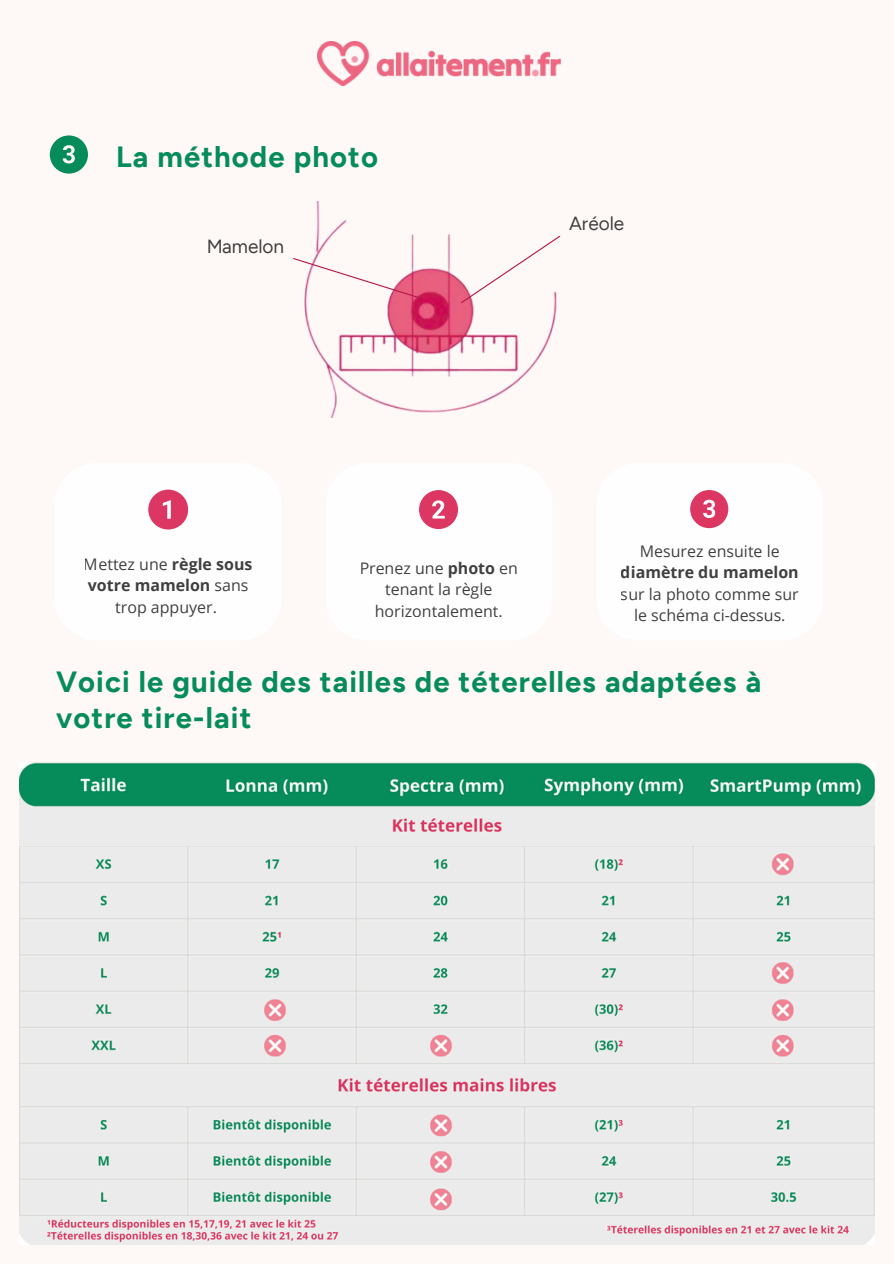
<style>
.page{position:relative;width:894px;height:1264px;background:#fff}
.page>*{position:absolute;margin:0;border:0;box-sizing:border-box;transform-origin:0 0}
.t1{font:700 29.1px/36px "Oak Sans";letter-spacing:.035em;color:#058c5a}
.t2{font:19.05px "Oak Sans";color:#000}
.t3{font:15.9px/21.5px "Open Sans";color:#000;text-align:center}
.t4{font:700 15.9px "Open Sans";color:#000}
.s1{font-weight:700}
</style>
<div class="page">
<div style="left:0;top:0;width:893px;height:1263px;background:#fef8f7"></div>
<img style="left:317px;top:41px;width:243px;height:44px">
<svg style="left:50px;top:135px;width:38px;height:39px"></svg>
<div style="left:55px;top:463px;width:226px;height:177px;background:#fefefe"></div>
<svg style="left:148px;top:489px;width:40px;height:40px"></svg>
<div style="left:325px;top:463px;width:227px;height:177px;background:#fefefe"></div>
<svg style="left:419px;top:490px;width:39px;height:39px"></svg>
<div style="left:596px;top:463px;width:226px;height:177px;background:#fefefe"></div>
<svg style="left:690px;top:490px;width:38px;height:38px"></svg>
<img style="left:304px;top:201px;width:253px;height:216px">
<div style="left:514px;top:388px;width:59px;height:57px;background:#fef8f7"></div>
<div style="left:222px;top:395px;width:108px;height:59px;background:#fef8f7"></div>
<svg style="left:459px;top:234px;width:102px;height:70px"></svg>
<svg style="left:293px;top:257px;width:131px;height:43px"></svg>
<img style="left:20px;top:762px;width:854px;height:482px">
<h1 class="t1" style="left:116px;top:139px;width:263px">La méthode photo</h1>
<p class="t2" style="left:206px;top:235px;width:80px">Mamelon</p>
<p class="t2" style="left:569px;top:212px;width:57px">Aréole</p>
<p class="t3" style="left:84px;top:553px;width:170px">Mettez une <span class="s1">règle sous votre mamelon</span> sans trop appuyer.</p>
<p class="t3" style="left:359px;top:557px;width:160px">Prenez une <span class="s1">photo</span> en tenant la règle horizontalement.</p>
<p class="t3" style="left:639px;top:540px;width:141px">Mesurez ensuite le</p>
<p class="t4" style="left:620px;top:561px;width:179px">diamètre du mamelon</p>
<p class="t3" style="left:620px;top:582px;width:179px">sur la photo comme sur le schéma ci-dessus.</p>
<h1 class="t1" style="left:56px;top:664px;width:706px">Voici le guide des tailles de téterelles adaptées à votre tire-lait</h1>
</div>
